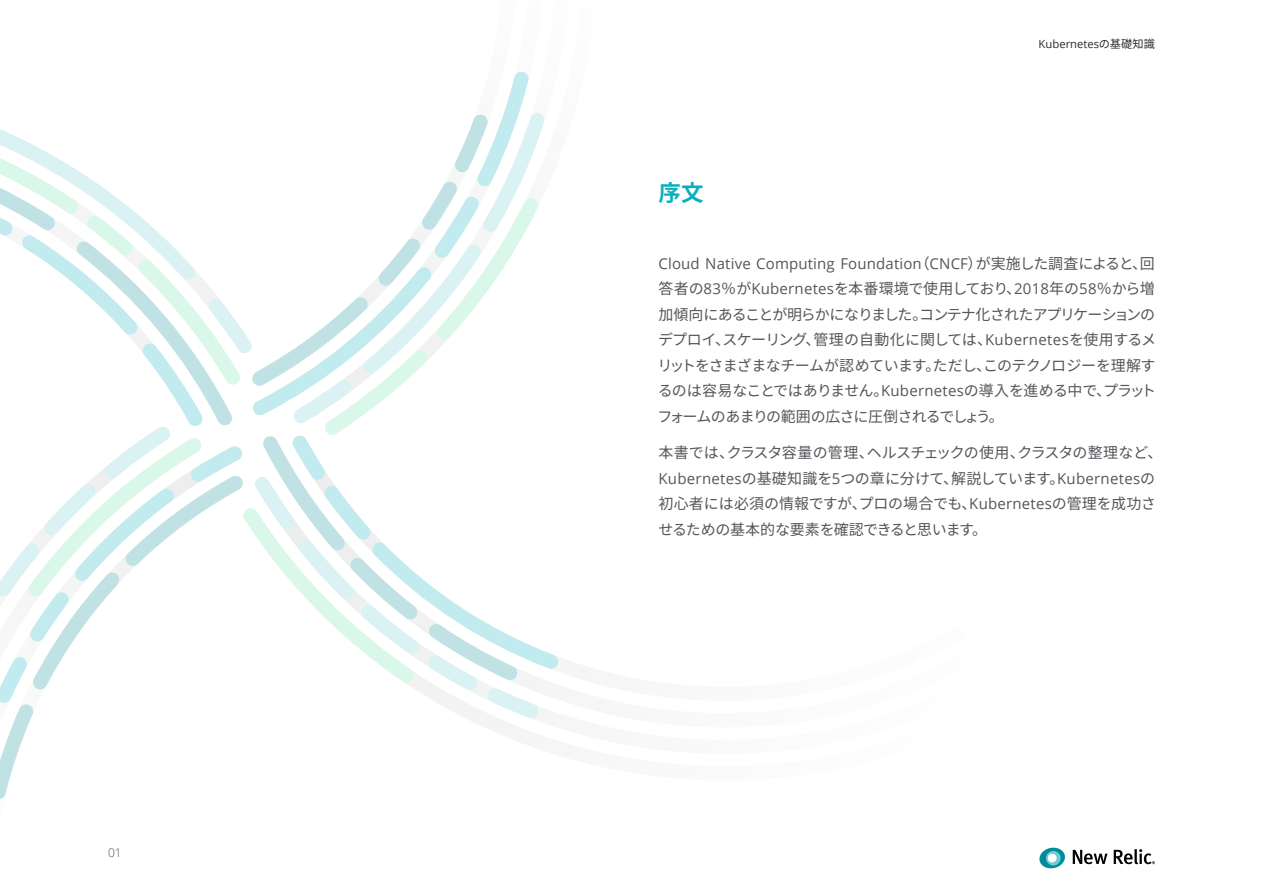
<style>
.page{position:relative;width:1263px;height:893px;background:#fff}
.page>*{position:absolute;margin:0;border:0;box-sizing:border-box;transform-origin:0 0}
.H2{font:700 22.5px "Noto Sans CJ Kjp";color:#0ab0bf}
.Body_Copy{font:15px/25.5px "Noto Sans CJ Kjp";letter-spacing:-.045em;color:#54565a;text-align:justify}
.Body_Copy__last_par{font:15px/25.5px "Noto Sans CJ Kjp";letter-spacing:-.01em;color:#54565a}
.t1{font:300 12px "Open Sans";color:#54565a}
.t2{font:11.25px "Open Sans";color:#2c2c2c}
.s1{font-family:"Noto Sans CJ Kjp"}
.s2{font-family:"Open Sans"}
</style>
<div class="page">
<svg style="left:0;top:71px;width:559px;height:728px"></svg>
<svg style="left:1073px;top:850px;width:34px;height:14px"></svg>
<svg style="left:1114px;top:849px;width:41px;height:15px"></svg>
<svg style="left:1039px;top:848px;width:26px;height:20px"></svg>
<p class="t1" style="left:108px;top:844px;width:15px">01</p>
<p class="H2" style="left:658px;top:180px;width:46px">序文</p>
<p class="t2" style="left:1039px;top:36px;width:118px">Kubernetes<span class="s1">の基礎知識</span></p>
<p class="Body_Copy" style="left:657px;top:251px;width:500px"><span class="s2">Cloud Native Computing Foundation</span>（<span class="s2">CNCF</span>）が実施した調査によると、回答者の<span class="s2">83</span>％が<span class="s2">Kubernetes</span>を本番環境で使用しており、<span class="s2">2018</span>年の<span class="s2">58</span>％から増加傾向にあることが明らかになりました。コンテナ化されたアプリケーションのデプロイ、スケーリング、管理の自動化に関しては、<span class="s2">Kubernetes</span>を使用するメリットをさまざまなチームが認めています。ただし、このテクノロジーを理解するのは容易なことではありません。<span class="s2">Kubernetes</span>の導入を進める中で、プラットフォームのあまりの範囲の広さに圧倒されるでしょう。</p>
<p class="Body_Copy__last_par" style="left:658px;top:440px;width:505px">本書では、クラスタ容量の管理、ヘルスチェックの使用、クラスタの整理など、<span class="s2">Kubernetes</span>の基礎知識を<span class="s2">5</span>つの章に分けて、解説しています。<span class="s2">Kubernetes</span>の初心者には必須の情報ですが、プロの場合でも、<span class="s2">Kubernetes</span>の管理を成功させるための基本的な要素を確認できると思います。</p>
</div>
